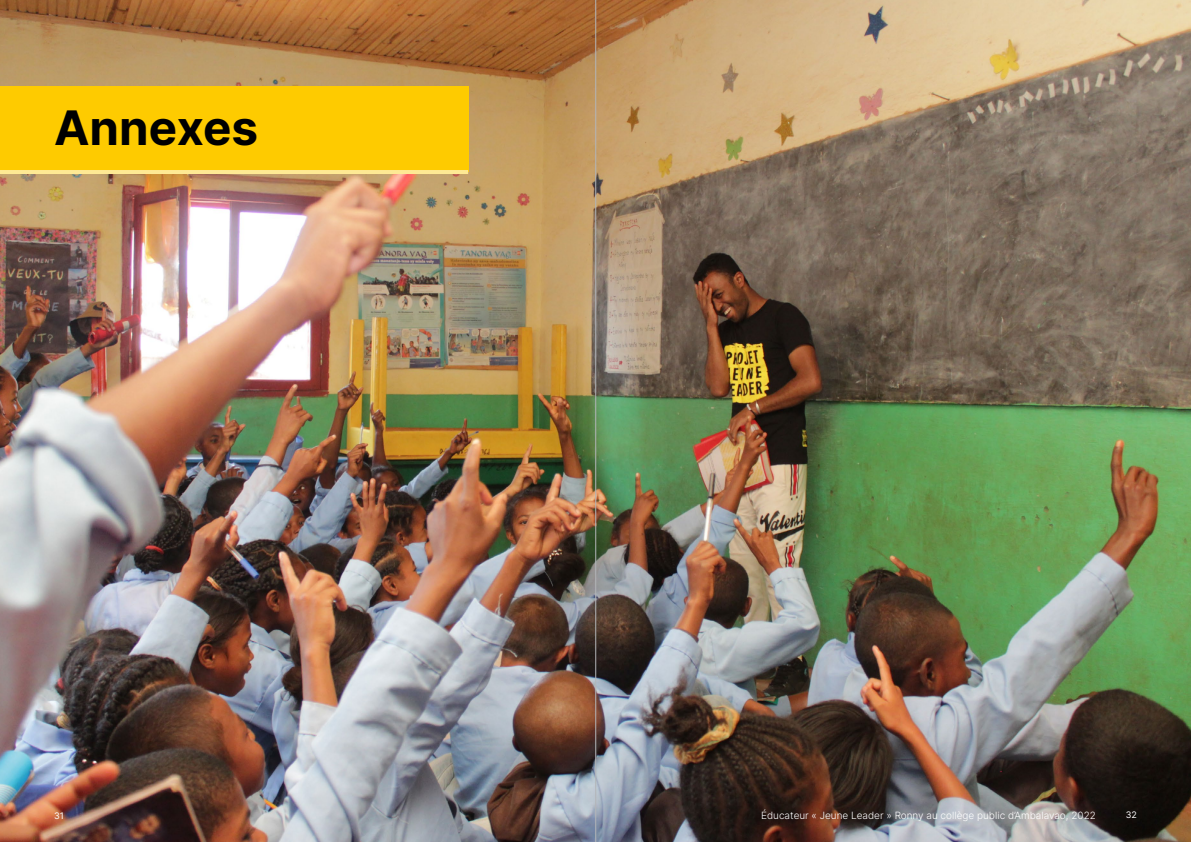
<style>
.page{position:relative;width:1191px;height:842px;background:#fff}
.page>*{position:absolute;margin:0;border:0;box-sizing:border-box;transform-origin:0 0}
.t1{font:700 47.6px "Inter";color:#000}
.t2{font:300 10px "Inter";color:#fff}
.t3{font:9px "Inter";color:#fff}
</style>
<div class="page">
<img style="left:0;top:0;width:1191px;height:842px">
<div style="left:0;top:86px;width:468px;height:86px;background:#fecb00"></div>
<hr style="left:0;top:170px;width:468px;height:4px;background:#fee994">
<hr style="left:595px;top:0;width:1px;height:842px;background:#b3b5b8">
<h1 class="t1" style="left:54px;top:93px;width:206px">Annexes</h1>
<p class="t3" style="left:54px;top:809px;width:11px">31</p>
<p class="t2" style="left:761px;top:808px;width:336px">Éducateur « Jeune Leader » Ronny au collège public d’Ambalavao, 2022</p>
<p class="t3" style="left:1125px;top:808px;width:13px">32</p>
</div>
